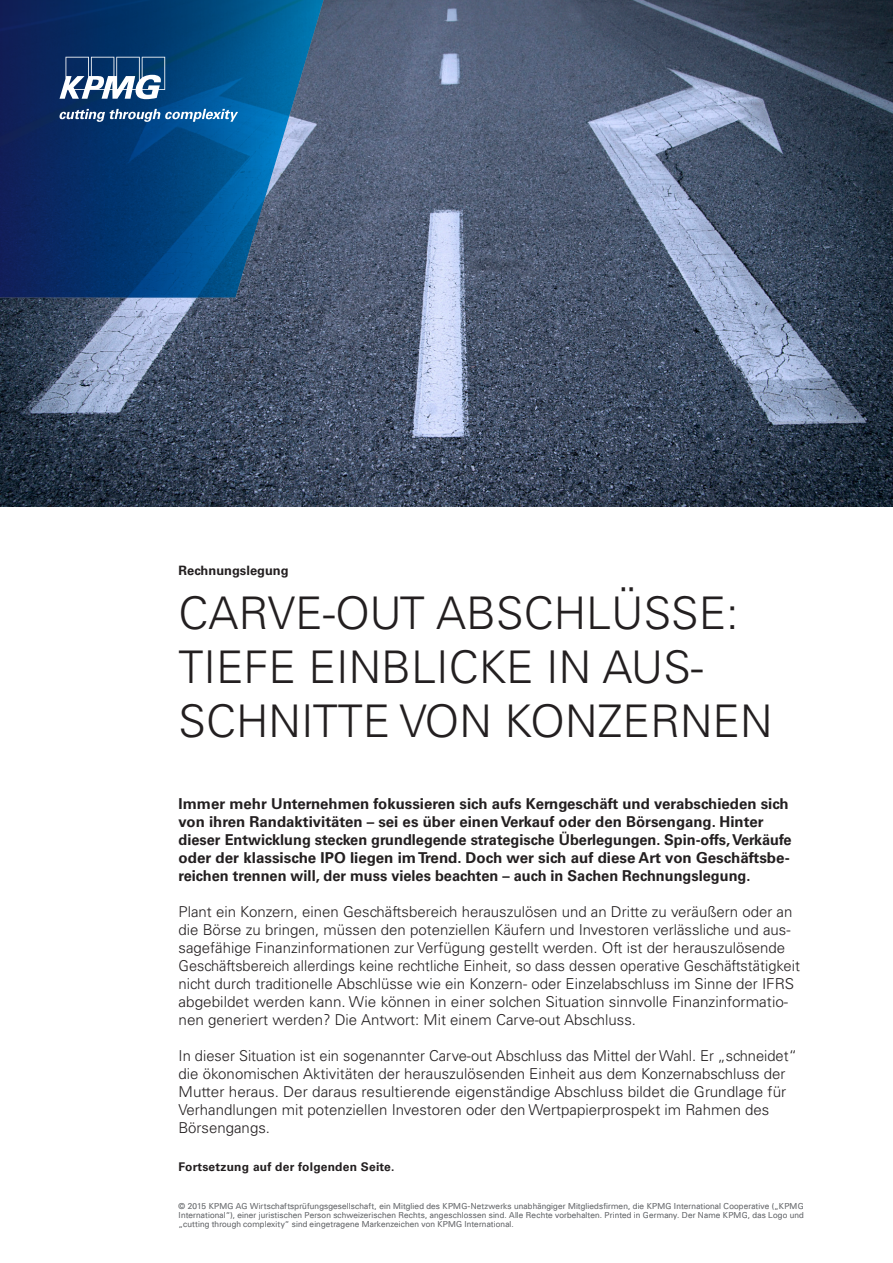
<style>
.page{position:relative;width:893px;height:1263px;background:#fff}
.page>*{position:absolute;margin:0;border:0;box-sizing:border-box;transform-origin:0 0}
.t1{font:300 45px/54px "Univers LT Std";color:#231f20}
.t2{font:300 15px/18px "Univers LT Std";color:#231f20}
.t3{font:700 15px/18px "Univers LT Std";color:#231f20}
.t4{font:700 12.9px "Univers LT Std";color:#231f20}
.t5{font:700 12px "Univers LT Std";letter-spacing:.02em;color:#231f20}
.t6{font:300 8.25px/9px "Univers LT Std";letter-spacing:.02em;color:#76787b;text-align:justify}
</style>
<div class="page">
<img style="left:0;top:0;width:893px;height:506px">
<svg style="left:0;top:0;width:327px;height:298px;background:#12457a"></svg>
<svg style="left:60px;top:57px;width:178px;height:65px;background:#346694"></svg>
<p class="t4" style="left:179px;top:563px;width:112px">Rechnungslegung</p>
<h1 class="t1" style="left:179px;top:586px;width:595px">CARVE-OUT ABSCHLÜSSE:<br>TIEFE EINBLICKE IN AUS-<br>SCHNITTE VON KONZERNEN</h1>
<p class="t3" style="left:179px;top:795px;width:614px">Immer mehr Unternehmen fokussieren sich aufs Kerngeschäft und verabschieden sich von ihren Randaktivitäten – sei es über einen Verkauf oder den Börsengang. Hinter dieser Entwicklung stecken grundlegende strategische Überlegungen. Spin-offs, Verkäufe oder der klassische IPO liegen im Trend. Doch wer sich auf diese Art von Geschäftsbe&shy;reichen trennen will, der muss vieles beachten – auch in Sachen Rechnungslegung.</p>
<p class="t2" style="left:179px;top:903px;width:623px">Plant ein Konzern, einen Geschäftsbereich herauszulösen und an Dritte zu veräußern oder an die Börse zu bringen, müssen den potenziellen Käufern und Investoren verlässliche und aus&shy;sagefähige Finanzinformationen zur Verfügung gestellt werden. Oft ist der herauszulösende Geschäftsbereich allerdings keine rechtliche Einheit, so dass dessen operative Geschäftstätigkeit nicht durch traditionelle Abschlüsse wie ein Konzern- oder Einzelabschluss im Sinne der IFRS abgebildet werden kann. Wie können in einer solchen Situation sinnvolle Finanzinformatio&shy;nen generiert werden? Die Antwort: Mit einem Carve-out Abschluss.</p>
<p class="t2" style="left:179px;top:1047px;width:620px">In dieser Situation ist ein sogenannter Carve-out Abschluss das Mittel der Wahl. Er „schneidet“ die ökonomischen Aktivitäten der herauszulösenden Einheit aus dem Konzernabschluss der Mutter heraus. Der daraus resultierende eigenständige Abschluss bildet die Grundlage für Verhandlungen mit potenziellen Investoren oder den Wertpapierprospekt im Rahmen des Börsengangs.</p>
<p class="t5" style="left:179px;top:1160px;width:217px">Fortsetzung auf der folgenden Seite.</p>
<p class="t6" style="left:179px;top:1201px;width:627px">© 2015 KPMG AG Wirtschaftsprüfungsgesellschaft, ein Mitglied des KPMG-Netzwerks unabhängiger Mitgliedsfirmen, die KPMG International Cooperative („KPMG International“), einer juristischen Person schweizerischen Rechts, angeschlossen sind. Alle Rechte vorbehalten. Printed in Germany. Der Name KPMG, das Logo und „cutting through complexity“ sind eingetragene Markenzeichen von KPMG International.</p>
</div>
